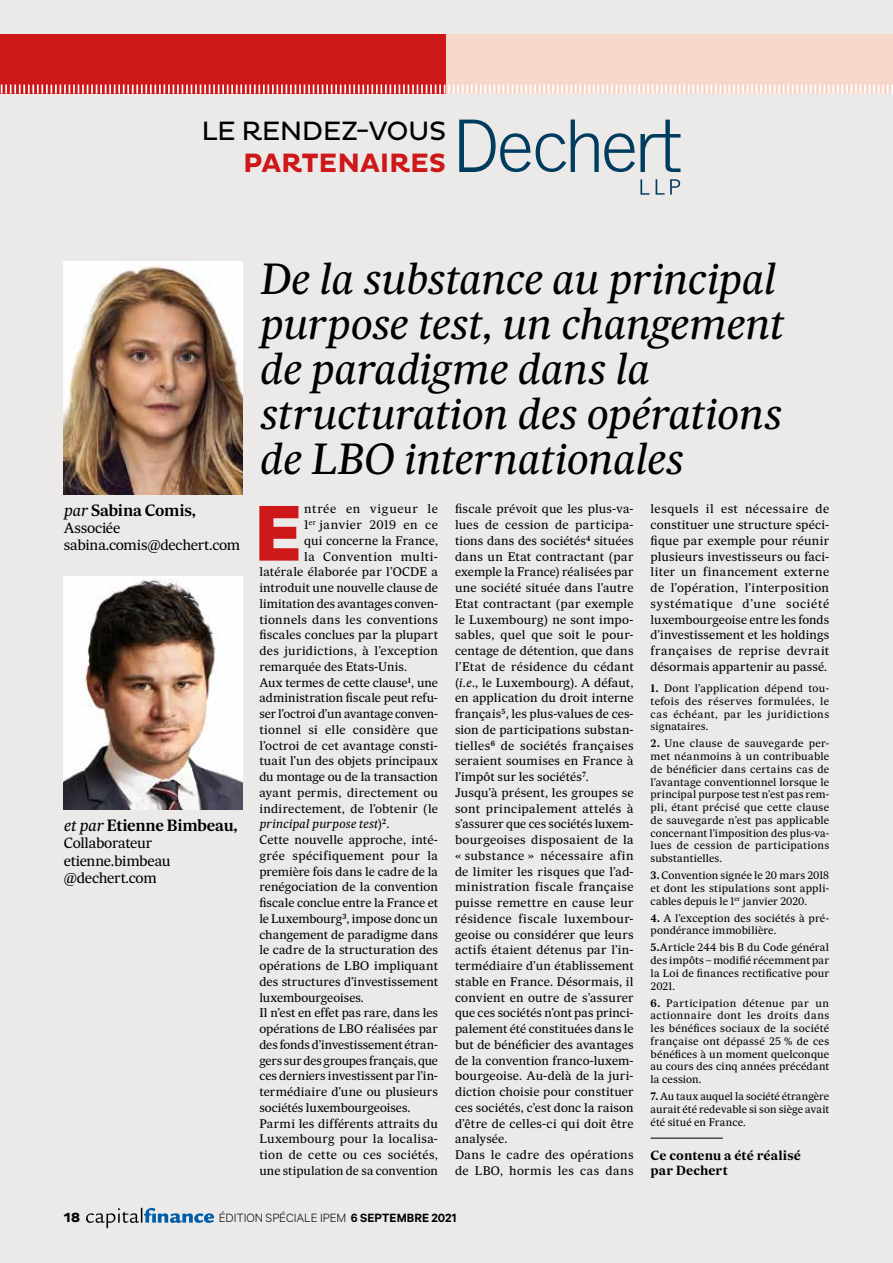
<style>
.page{position:relative;width:893px;height:1263px;background:#eceae8}
.page>*{position:absolute;margin:0;border:0;box-sizing:border-box;transform-origin:0 0}
.t1{font:700 88.95px "Calibre";color:#cd1719}
.t2{font:italic 42px/45px "Sueca";letter-spacing:-.015em;color:#000}
.t3{font:27px "Pluto";letter-spacing:-.025em;color:#000}
.t4{font:700 27px "Pluto";letter-spacing:-.01em;color:#cd1719}
.t5{font:600 15.75px "Sueca";letter-spacing:-.02em;color:#000}
.t6{font:14.25px/17.1px "Sueca";letter-spacing:-.02em;color:#000}
.t7{font:300 13.5px "Calibre";letter-spacing:-.01em;color:#000}
.t8{font:700 13.5px "Pluto";color:#000}
.t9{font:700 12.75px/15.3px "Sueca";letter-spacing:.005em;color:#000}
.t10{font:12px/15.8px "Sueca";letter-spacing:.015em;color:#000}
.t11{font:12px "Sueca";letter-spacing:-.005em;color:#000}
.t12{font:12px "Sueca";letter-spacing:-.01em;color:#000}
.t13{font:12px "Sueca";letter-spacing:.035em;color:#000}
.t14{font:italic 12px "Sueca";letter-spacing:.005em;color:#000}
.t15{font:12px "Sueca";letter-spacing:.05em;color:#000}
.t16{font:10.5px/12.8px "Sueca";letter-spacing:.02em;color:#000;text-align:justify}
.s1{font-weight:400;font-style:italic}
.s2{font-style:italic}
.s3{font-style:normal}
.s4{font-weight:700}
.s5{font-weight:600}
</style>
<div class="page">
<img style="left:64px;top:261px;width:178px;height:233px">
<img style="left:64px;top:577px;width:178px;height:232px">
<hr style="left:651px;top:1138px;width:72px;height:1px;background:#000">
<div style="left:0;top:34px;width:446px;height:60px;background:#cd1719"></div>
<div style="left:446px;top:34px;width:447px;height:60px;background:#f6d7ca"></div>
<svg style="left:0;top:84px;width:893px;height:10px"></svg>
<svg style="left:86px;top:1208px;width:128px;height:20px"></svg>
<svg style="left:640px;top:179px;width:9px;height:16px"></svg>
<svg style="left:656px;top:179px;width:8px;height:16px"></svg>
<svg style="left:670px;top:179px;width:10px;height:16px"></svg>
<svg style="left:459px;top:120px;width:221px;height:52px"></svg>
<h3 class="t3" style="left:201px;top:115px;width:246px">LE RENDEZ-VOUS</h3>
<h3 class="t4" style="left:243px;top:148px;width:205px">PARTENAIRES</h3>
<h3 class="t5" style="left:64px;top:498px;width:134px"><span class="s1">par</span> Sabina Comis,</h3>
<p class="t6" style="left:64px;top:519px;width:178px">Associée sabina.comis@dechert.com</p>
<h3 class="t5" style="left:64px;top:814px;width:175px"><span class="s1">et par</span> Etienne Bimbeau,</h3>
<p class="t6" style="left:64px;top:834px;width:108px">Collaborateur etienne.bimbeau @dechert.com</p>
<h2 class="t2" style="left:259px;top:254px;width:526px">De la substance au principal purpose test, un changement de paradigme dans la structuration des opérations de LBO internationales</h2>
<h1 class="t1" style="left:255px;top:478px;width:48px">E</h1>
<p class="t15" style="left:304px;top:500px;width:135px">ntrée en vigueur le</p>
<p class="t10" style="left:455px;top:500px;width:180px">fiscale prévoit que les plus-va&shy;lues de cession de participa&shy;tions dans des sociétés<sup>4</sup> situées dans un Etat contractant (par exemple la France) réalisées par une société située dans l’autre<br>Etat contractant (par exemple le Luxembourg) ne sont impo&shy;sables, quel que soit le pour&shy;centage de détention, que dans l’Etat de résidence du cédant (<span class="s2">i.e.</span>, le Luxembourg). A défaut, en application du droit interne français<sup>5</sup>, les plus-values de ces&shy;sion de participations substan&shy;tielles<sup>6</sup> de sociétés françaises seraient soumises en France à l’impôt sur les sociétés<sup>7</sup>.<br>Jusqu’à présent, les groupes se sont principalement attelés à s’assurer que ces sociétés luxem&shy;bourgeoises disposaient de la « substance » nécessaire afin de limiter les risques que l’ad&shy;ministration fiscale française puisse remettre en cause leur résidence fiscale luxembour&shy;geoise ou considérer que leurs actifs étaient détenus par l’in&shy;termédiaire d’un établissement stable en France. Désormais, il convient en outre de s’assurer que ces sociétés n’ont pas princi&shy;palement été constituées dans le but de bénéficier des avantages de la convention franco-luxem&shy;bourgeoise. Au-delà de la juri&shy;diction choisie pour constituer ces sociétés, c’est donc la raison d’être de celles-ci qui doit être analysée.<br>Dans le cadre des opérations de LBO, hormis les cas dans</p>
<p class="t10" style="left:651px;top:500px;width:180px;text-align:justify">lesquels il est nécessaire de constituer une structure spéci&shy;fique par exemple pour réunir plusieurs investisseurs ou faci&shy;liter un financement externe de l’opération, l’interposition systématique d’une société luxembourgeoise entre les fonds d’investissement et les holdings françaises de reprise devrait désormais appartenir au passé.</p>
<p class="t13" style="left:304px;top:516px;width:135px">1<sup>er</sup> janvier 2019 en ce</p>
<p class="t10" style="left:304px;top:532px;width:135px">qui concerne la France,</p>
<p class="t13" style="left:304px;top:547px;width:135px">la Convention multi-</p>
<p class="t10" style="left:259px;top:563px;width:180px">latérale élaborée par l’OCDE a</p>
<p class="t10" style="left:259px;top:579px;width:180px">introduit une nouvelle clause de</p>
<p class="t10" style="left:259px;top:595px;width:180px">limitation des avantages conven-</p>
<p class="t10" style="left:259px;top:611px;width:180px">tionnels dans les conventions</p>
<p class="t10" style="left:259px;top:626px;width:180px">fiscales conclues par la plupart</p>
<p class="t10" style="left:259px;top:642px;width:180px">des juridictions, à l’exception</p>
<p class="t10" style="left:259px;top:658px;width:149px">remarquée des Etats-Unis.</p>
<p class="t10" style="left:259px;top:674px;width:180px">Aux termes de cette clause<sup>1</sup>, une</p>
<p class="t10" style="left:259px;top:689px;width:180px">administration fiscale peut refu-</p>
<p class="t12" style="left:259px;top:705px;width:180px">ser l’octroi d’un avantage conven-</p>
<p class="t10" style="left:259px;top:721px;width:180px">tionnel si elle considère que</p>
<p class="t10" style="left:259px;top:737px;width:180px">l’octroi de cet avantage consti-</p>
<p class="t10" style="left:259px;top:752px;width:180px">tuait l’un des objets principaux</p>
<p class="t11" style="left:259px;top:768px;width:180px">du montage ou de la transaction</p>
<p class="t10" style="left:259px;top:784px;width:180px">ayant permis, directement ou</p>
<p class="t10" style="left:259px;top:800px;width:180px">indirectement, de l’obtenir (le</p>
<p class="t14" style="left:259px;top:815px;width:132px">principal purpose test<span class="s3">)</span><sup>2</sup><span class="s3">.</span></p>
<p class="t10" style="left:259px;top:831px;width:180px">Cette nouvelle approche, inté-</p>
<p class="t10" style="left:259px;top:847px;width:180px">grée spécifiquement pour la</p>
<p class="t11" style="left:259px;top:862px;width:180px">première fois dans le cadre de la</p>
<p class="t10" style="left:259px;top:878px;width:180px">renégociation de la convention</p>
<p class="t11" style="left:259px;top:894px;width:180px">fiscale conclue entre la France et</p>
<p class="t12" style="left:259px;top:909px;width:180px">le Luxembourg<sup>3</sup>, impose donc un</p>
<p class="t11" style="left:259px;top:925px;width:180px">changement de paradigme dans</p>
<p class="t10" style="left:259px;top:941px;width:180px">le cadre de la structuration des</p>
<p class="t10" style="left:259px;top:957px;width:180px">opérations de LBO impliquant</p>
<p class="t10" style="left:259px;top:973px;width:180px">des structures d’investissement</p>
<p class="t10" style="left:259px;top:989px;width:106px">luxembourgeoises.</p>
<p class="t10" style="left:259px;top:1004px;width:180px">Il n’est en effet pas rare, dans les</p>
<p class="t10" style="left:259px;top:1020px;width:180px">opérations de LBO réalisées par</p>
<p class="t12" style="left:259px;top:1035px;width:180px">des fonds d’investissement étran-</p>
<p class="t11" style="left:259px;top:1051px;width:180px">gers sur des groupes français, que</p>
<p class="t10" style="left:259px;top:1067px;width:180px">ces derniers investissent par l’in-</p>
<p class="t10" style="left:259px;top:1083px;width:180px">termédiaire d’une ou plusieurs</p>
<p class="t10" style="left:259px;top:1099px;width:153px">sociétés luxembourgeoises.</p>
<p class="t10" style="left:259px;top:1115px;width:180px">Parmi les différents attraits du</p>
<p class="t10" style="left:259px;top:1130px;width:180px">Luxembourg pour la localisa-</p>
<p class="t10" style="left:259px;top:1146px;width:180px">tion de cette ou ces sociétés,</p>
<p class="t10" style="left:259px;top:1162px;width:180px">une stipulation de sa convention</p>
<p class="t16" style="left:651px;top:681px;width:180px"><span class="s4">1.</span> Dont l’application dépend tou&shy;tefois des réserves formulées, le cas échéant, par les juridictions signataires.</p>
<p class="t16" style="left:651px;top:737px;width:180px"><span class="s4">2.</span> Une clause de sauvegarde per&shy;met néanmoins à un contribuable de bénéficier dans certains cas de l’avantage conventionnel lorsque le principal purpose test n’est pas rem&shy;pli, étant précisé que cette clause de sauvegarde n’est pas applicable concernant l’imposition des plus-va&shy;lues de cession de participations substantielles.</p>
<p class="t16" style="left:651px;top:868px;width:180px"><span class="s4">3.</span> Convention signée le 20 mars 2018 et dont les stipulations sont appli&shy;cables depuis le 1<sup>er</sup> janvier 2020.</p>
<p class="t16" style="left:651px;top:911px;width:180px"><span class="s4">4.</span> A l’exception des sociétés à pré&shy;pondérance immobilière.</p>
<p class="t16" style="left:651px;top:941px;width:180px"><span class="s4">5.</span>Article 244 bis B du Code général des impôts – modifié récemment par la Loi de finances rectificative pour 2021.</p>
<p class="t16" style="left:651px;top:996px;width:180px"><span class="s4">6.</span> Participation détenue par un actionnaire dont les droits dans les bénéfices sociaux de la société française ont dépassé 25 % de ces bénéfices à un moment quelconque au cours des cinq années précédant la cession.</p>
<p class="t16" style="left:651px;top:1089px;width:180px"><span class="s4">7.</span> Au taux auquel la société étrangère aurait été redevable si son siège avait été situé en France.</p>
<p class="t9" style="left:651px;top:1147px;width:152px">Ce contenu a été réalisé par Dechert</p>
<p class="t8" style="left:64px;top:1210px;width:18px">18</p>
<p class="t7" style="left:219px;top:1210px;width:239px">ÉDITION SPÉCIALE IPEM <span class="s5">6 SEPTEMBRE 2021</span></p>
</div>
